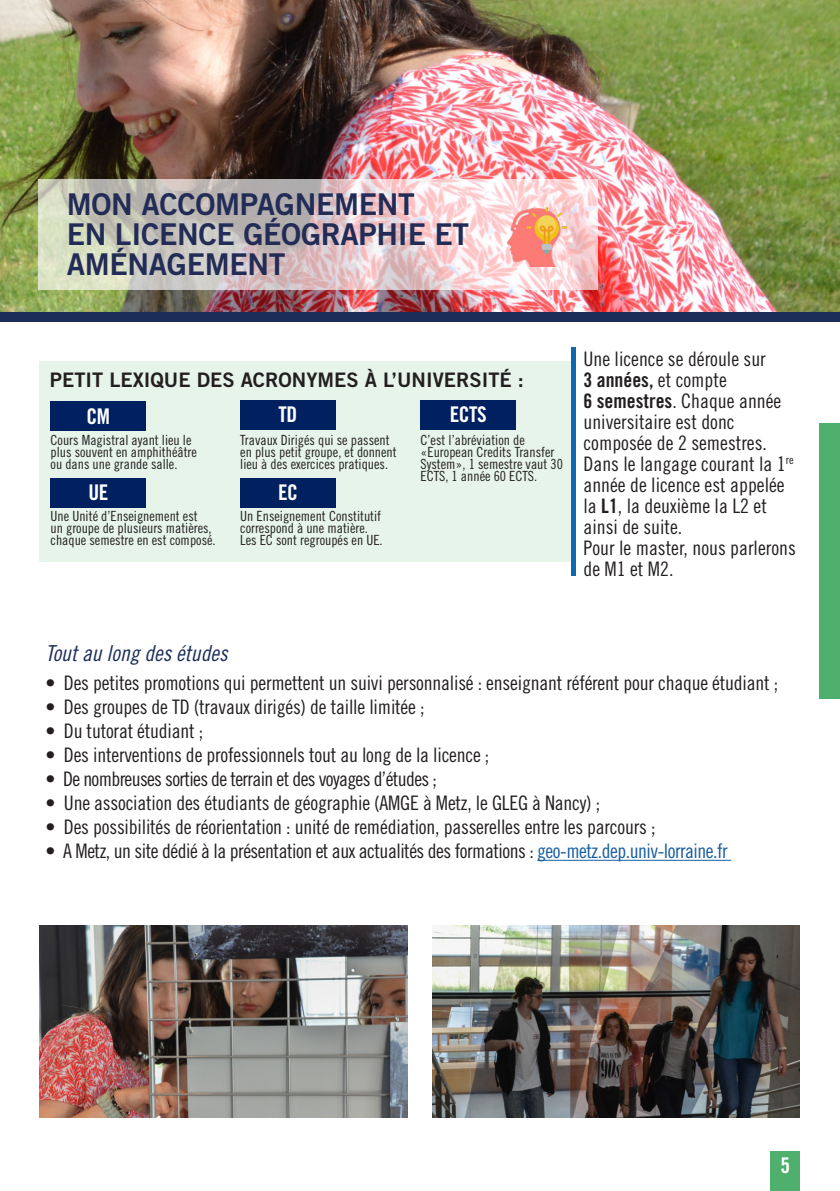
<style>
.page{position:relative;width:840px;height:1191px;background:#fff}
.page>*{position:absolute;margin:0;border:0;box-sizing:border-box;transform-origin:0 0}
.t1{font:30px "Trade Gothic LT Std Bd 2";letter-spacing:-.01em;color:#222c56}
.Titre_4{font:22px "Trade Gothic LT Std Cn 18 Obl";color:#1c2d5a}
.t2{font:21.6px "Trade Gothic LT Std Bd Cn 20";letter-spacing:-.02em;color:#fff}
.t3{font:20px/21px "Trade Gothic LT Std Cn 18";letter-spacing:-.01em;color:#231f20}
.t4{font:20px "Trade Gothic LT Std Cn 18";letter-spacing:-.03em;color:#231f20}
.t5{font:20px "Trade Gothic LT Std Bd 2";color:#231f20}
.t6{font:14px/12px "Trade Gothic LT Std Cn 18";color:#231f20}
.s1{font-family:"Trade Gothic LT Std Bd Cn 20"}
.s2{color:#175d9e}
</style>
<div class="page">
<div style="left:819px;top:423px;width:20px;height:275px;background:#4faf6c"></div>
<img style="left:0;top:0;width:839px;height:312px">
<div style="left:0;top:312px;width:839px;height:10px;background:#1c2d5a"></div>
<img style="left:432px;top:926px;width:367px;height:191px">
<svg style="left:38px;top:179px;width:559px;height:110px;background:#dbcbc7"></svg>
<img style="left:39px;top:926px;width:368px;height:191px">
<hr style="left:537px;top:859px;width:193px;height:1px;background:#175d9e">
<img style="left:506px;top:207px;width:60px;height:59px">
<div style="left:770px;top:1151px;width:29px;height:40px;background:#4faf6c"></div>
<div style="left:39px;top:361px;width:532px;height:200px;background:#e6f4ea"></div>
<div style="left:51px;top:401px;width:95px;height:30px;background:#002060"></div>
<div style="left:240px;top:400px;width:95px;height:30px;background:#002060"></div>
<div style="left:420px;top:400px;width:96px;height:30px;background:#002060"></div>
<div style="left:51px;top:477px;width:95px;height:30px;background:#002060"></div>
<div style="left:240px;top:477px;width:95px;height:30px;background:#002060"></div>
<hr style="left:571px;top:347px;width:4px;height:228px;background:#0f69b0">
<p class="t1" style="left:67px;top:186px;width:349px">MON ACCOMPAGNEMENT</p>
<p class="t1" style="left:67px;top:216px;width:404px">EN LICENCE GÉOGRAPHIE ET</p>
<p class="t1" style="left:67px;top:246px;width:220px">AMÉNAGEMENT</p>
<p class="t5" style="left:50px;top:367px;width:475px">PETIT LEXIQUE DES ACRONYMES À L’UNIVERSITÉ :</p>
<p class="t2" style="left:87px;top:403px;width:25px">CM</p>
<p class="t2" style="left:278px;top:401px;width:20px">TD</p>
<p class="t2" style="left:449px;top:401px;width:39px">ECTS</p>
<p class="t6" style="left:51px;top:433px;width:148px">Cours Magistral ayant lieu le plus souvent en amphithéâtre ou dans une grande salle.</p>
<p class="t6" style="left:240px;top:433px;width:158px">Travaux Dirigés qui se passent en plus petit groupe, et donnent lieu à des exercices pratiques.</p>
<p class="t6" style="left:420px;top:433px;width:144px">C’est l’abréviation de «European Credits Transfer<br>System», 1 semestre vaut 30<br>ECTS, 1 année 60 ECTS.</p>
<p class="t6" style="left:240px;top:510px;width:144px">Un Enseignement Constitutif correspond à une matière.<br>Les EC sont regroupés en UE.</p>
<p class="t2" style="left:88px;top:479px;width:21px">UE</p>
<p class="t2" style="left:278px;top:479px;width:21px">EC</p>
<p class="t6" style="left:51px;top:510px;width:166px">Une Unité d’Enseignement est<br>un groupe de plusieurs matières, chaque semestre en est composé.</p>
<p class="t3" style="left:583px;top:348px;width:184px">Une licence se déroule sur</p>
<p class="t3" style="left:583px;top:369px;width:199px"><span class="s1">3 années,</span> et compte<br><span class="s1">6 semestres</span>. Chaque année universitaire est donc composée de 2 semestres.</p>
<p class="t3" style="left:583px;top:453px;width:211px">Dans le langage courant la 1<sup>re </sup>année de licence est appelée la <span class="s1">L1</span>, la deuxième la L2 et ainsi de suite.</p>
<p class="t3" style="left:583px;top:537px;width:214px">Pour le master, nous parlerons de M1 et M2.</p>
<p class="Titre_4" style="left:45px;top:639px;width:184px">Tout au long des études</p>
<p class="t3" style="left:45px;top:672px;width:734px">• Des petites promotions qui permettent un suivi personnalisé : enseignant référent pour chaque étudiant ;</p>
<p class="t3" style="left:45px;top:696px;width:380px">• Des groupes de TD (travaux dirigés) de taille limitée ;</p>
<p class="t3" style="left:45px;top:720px;width:159px">• Du tutorat étudiant ;</p>
<p class="t3" style="left:45px;top:744px;width:445px">• Des interventions de professionnels tout au long de la licence ;</p>
<p class="t4" style="left:45px;top:767px;width:393px">• De nombreuses sorties de terrain et des voyages d’études ;</p>
<p class="t3" style="left:45px;top:792px;width:556px">• Une association des étudiants de géographie (AMGE à Metz, le GLEG à Nancy) ;</p>
<p class="t3" style="left:45px;top:816px;width:611px">• Des possibilités de réorientation : unité de remédiation, passerelles entre les parcours ;</p>
<p class="t3" style="left:45px;top:840px;width:683px">• A Metz, un site dédié à la présentation et aux actualités des formations : <span class="s2">geo-metz.dep.univ-lorraine.fr</span></p>
<p class="t2" style="left:780px;top:1152px;width:11px">5</p>
</div>
